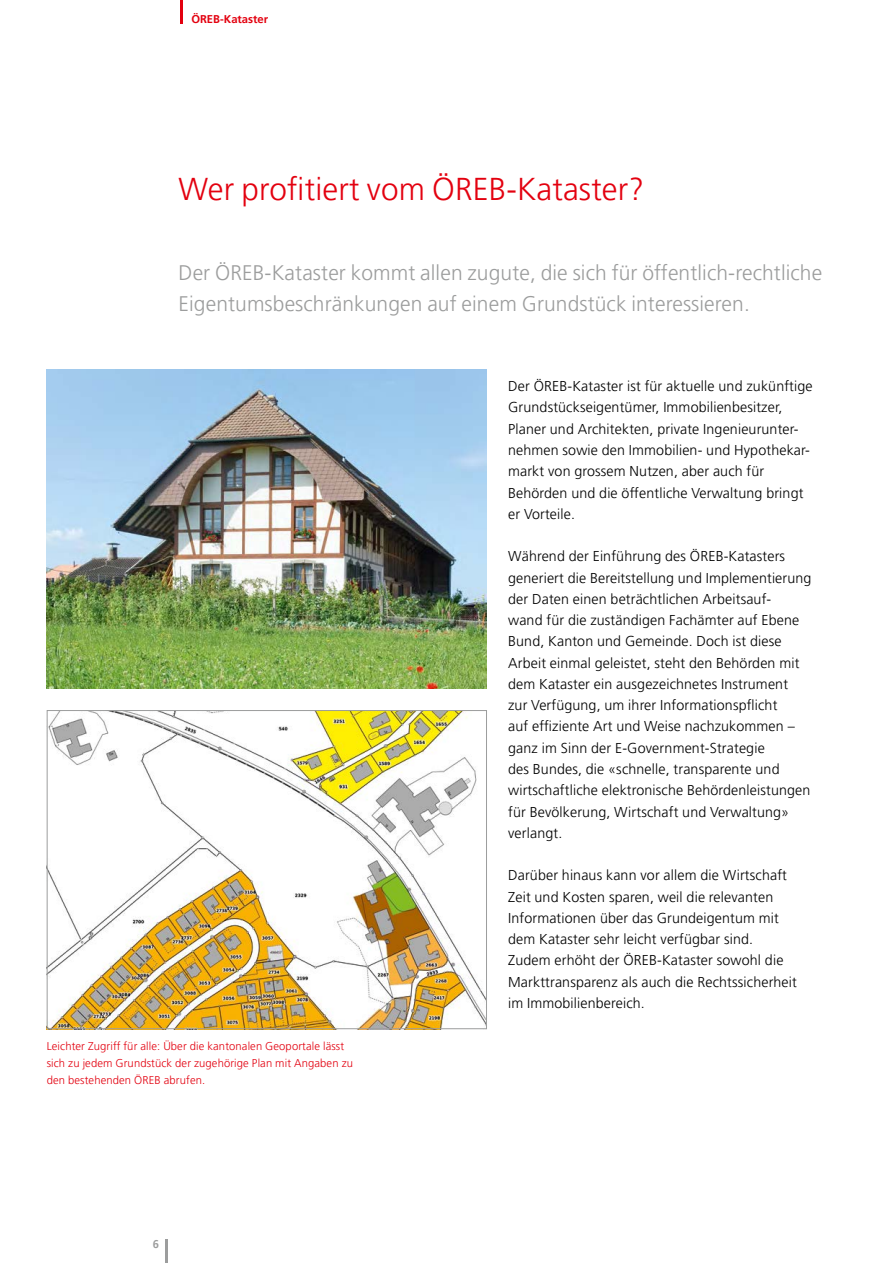
<style>
.page{position:relative;width:893px;height:1263px;background:#fff}
.page>*{position:absolute;margin:0;border:0;box-sizing:border-box;transform-origin:0 0}
.t1{font:300 31.5px "Frutiger";letter-spacing:.005em;color:#e3000f}
.t2{font:300 21px/30.9px "Frutiger";letter-spacing:.005em;color:#9c9d9d}
.t3{font:300 14.25px/21.3px "Frutiger";letter-spacing:.01em;color:#000}
.t4{font:300 11.25px/17px "Frutiger";letter-spacing:.01em;color:#e3000f}
.t5{font:700 11.25px "Frutiger";color:#e3000f}
.t6{font:700 11.25px "Frutiger";color:#9c9d9d}
</style>
<div class="page">
<hr style="left:165px;top:1239px;width:3px;height:24px;background:#9c9d9d">
<hr style="left:181px;top:0;width:2px;height:23px;background:#e3000f">
<img style="left:49px;top:712px;width:436px;height:315px">
<div style="left:47px;top:710px;width:440px;height:319px;border:1px solid #9c9d9d"></div>
<img style="left:47px;top:370px;width:440px;height:319px">
<p class="t5" style="left:191px;top:13px;width:78px">ÖREB-Kataster</p>
<h1 class="t1" style="left:179px;top:171px;width:467px">Wer profitiert vom ÖREB-Kataster?</h1>
<h2 class="t2" style="left:179px;top:257px;width:645px">Der ÖREB-Kataster kommt allen zugute, die sich für öffentlich-rechtliche<br>Eigentumsbeschränkungen auf einem Grundstück interessieren.</h2>
<p class="t4" style="left:47px;top:1038px;width:308px">Leichter Zugriff für alle: Über die kantonalen Geoportale lässt sich zu jedem Grundstück der zugehörige Plan mit Angaben zu den bestehenden ÖREB abrufen.</p>
<p class="t6" style="left:153px;top:1238px;width:8px">6</p>
<p class="t3" style="left:508px;top:376px;width:306px">Der ÖREB-Kataster ist für aktuelle und zukünftige Grundstückseigentümer, Immobilienbesitzer, Planer und Architekten, private Ingenieurunter&shy;nehmen sowie den Immobilien- und Hypothekar&shy;markt von grossem Nutzen, aber auch für Behörden und die öffentliche Verwaltung bringt er Vorteile.</p>
<p class="t3" style="left:508px;top:546px;width:305px">Während der Einführung des ÖREB-Katasters generiert die Bereitstellung und Implementierung der Daten einen beträchtlichen Arbeitsauf-<br>wand für die zuständigen Fachämter auf Ebene Bund, Kanton und Gemeinde. Doch ist diese Arbeit einmal geleistet, steht den Behörden mit dem Kataster ein ausgezeichnetes Instrument<br>zur Verfügung, um ihrer Informationspflicht<br>auf effiziente Art und Weise nachzukommen – ganz im Sinn der E-Government-Strategie<br>des Bundes, die «schnelle, transparente und wirtschaftliche elektronische Behördenleistungen für Bevölkerung, Wirtschaft und Verwaltung» verlangt.</p>
<p class="t3" style="left:508px;top:865px;width:290px">Darüber hinaus kann vor allem die Wirtschaft Zeit und Kosten sparen, weil die relevanten Informationen über das Grundeigentum mit dem Kataster sehr leicht verfügbar sind.<br>Zudem erhöht der ÖREB-Kataster sowohl die Markttransparenz als auch die Rechtssicherheit im Immobilienbereich.</p>
</div>
